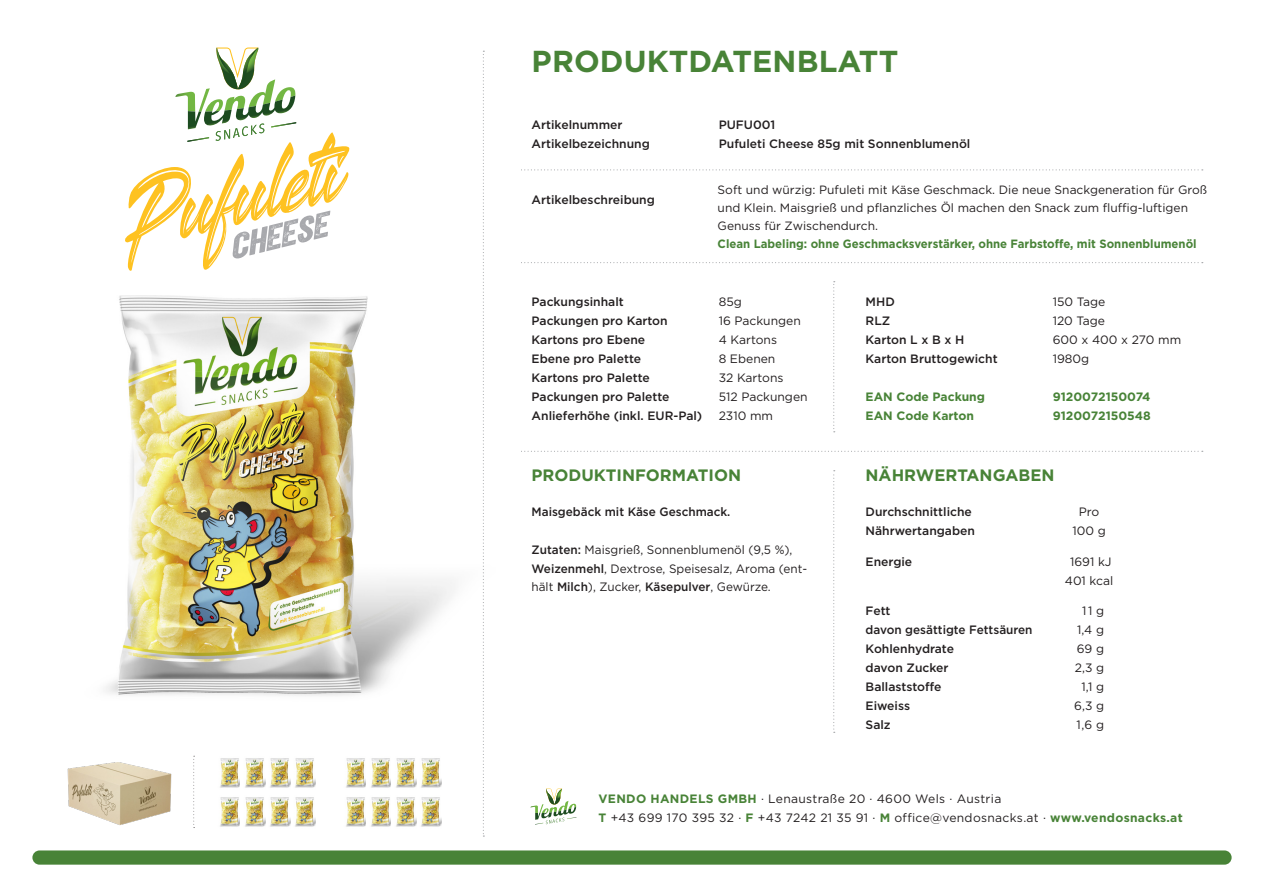
<style>
.page{position:relative;width:1263px;height:893px;background:#fff}
.page>*{position:absolute;margin:0;border:0;box-sizing:border-box;transform-origin:0 0}
.t1{font:700 30.3px "Gotham";letter-spacing:.005em;color:#488337}
.t2{font:700 16.5px "Gotham";color:#488337}
.t3{font:500 12.15px "Gotham";color:#231f20}
.t4{font:12.15px/18.9px "Gotham";color:#231f20}
.t5{font:12.15px "Gotham";letter-spacing:.025em;color:#231f20}
.t6{font:700 12.15px "Gotham";color:#488337}
.t7{font:12px "Gotham";color:#231f20}
.t8{font:700 12px "Gotham";color:#488337;scale:.95 1}
.s1{font-weight:500}
.s2{font-weight:700;color:#488337}
</style>
<div class="page">
<svg style="left:530px;top:789px;width:46px;height:36px"></svg>
<img style="left:67px;top:762px;width:105px;height:63px">
<svg style="left:193px;top:756px;width:2px;height:72px"></svg>
<img style="left:220px;top:758px;width:20px;height:30px">
<img style="left:220px;top:797px;width:20px;height:30px">
<img style="left:346px;top:758px;width:20px;height:30px">
<img style="left:346px;top:797px;width:20px;height:30px">
<img style="left:245px;top:758px;width:20px;height:30px">
<img style="left:245px;top:797px;width:20px;height:30px">
<img style="left:371px;top:758px;width:20px;height:30px">
<img style="left:371px;top:797px;width:20px;height:30px">
<img style="left:270px;top:758px;width:20px;height:30px">
<img style="left:270px;top:797px;width:20px;height:30px">
<img style="left:396px;top:758px;width:20px;height:30px">
<img style="left:396px;top:797px;width:20px;height:30px">
<img style="left:295px;top:758px;width:20px;height:30px">
<img style="left:295px;top:797px;width:20px;height:30px">
<img style="left:421px;top:758px;width:20px;height:30px">
<img style="left:421px;top:797px;width:20px;height:30px">
<svg style="left:521px;top:169px;width:682px;height:1px"></svg>
<svg style="left:521px;top:262px;width:682px;height:1px"></svg>
<svg style="left:521px;top:451px;width:682px;height:1px"></svg>
<svg style="left:833px;top:281px;width:2px;height:151px"></svg>
<svg style="left:833px;top:470px;width:2px;height:263px"></svg>
<img style="left:106px;top:295px;width:377px;height:401px">
<svg style="left:125px;top:48px;width:225px;height:223px"></svg>
<svg style="left:483px;top:51px;width:1px;height:786px"></svg>
<div style="left:32px;top:850px;width:1199px;height:15px;background:#488337;border-radius:7px"></div>
<p class="t1" style="left:532px;top:41px;width:368px">PRODUKTDATENBLATT</p>
<p class="t3" style="left:532px;top:116px;width:92px">Artikelnummer</p>
<p class="t3" style="left:719px;top:116px;width:58px">PUFU001</p>
<p class="t3" style="left:532px;top:135px;width:120px">Artikelbezeichnung</p>
<p class="t3" style="left:719px;top:135px;width:253px">Pufuleti Cheese 85g mit Sonnenblumenöl</p>
<p class="t3" style="left:532px;top:192px;width:125px">Artikelbeschreibung</p>
<p class="t7" style="left:718px;top:182px;width:491px">Soft und würzig: Pufuleti mit Käse Geschmack. Die neue Snackgeneration für Groß</p>
<p class="t7" style="left:718px;top:200px;width:472px">und Klein. Maisgrieß und pflanzliches Öl machen den Snack zum fluffig-luftigen</p>
<p class="t7" style="left:718px;top:218px;width:162px">Genuss für Zwischendurch.</p>
<p class="t8" style="left:718px;top:235px;width:506px">Clean Labeling: ohne Geschmacksverstärker, ohne Farbstoffe, mit Sonnenblumenöl</p>
<p class="t3" style="left:532px;top:294px;width:94px">Packungsinhalt</p>
<p class="t4" style="left:719px;top:292px;width:25px">85g</p>
<p class="t3" style="left:532px;top:313px;width:138px">Packungen pro Karton</p>
<p class="t4" style="left:719px;top:311px;width:84px">16 Packungen</p>
<p class="t3" style="left:532px;top:332px;width:115px">Kartons pro Ebene</p>
<p class="t4" style="left:719px;top:330px;width:60px">4 Kartons</p>
<p class="t3" style="left:532px;top:351px;width:111px">Ebene pro Palette</p>
<p class="t4" style="left:719px;top:349px;width:58px">8 Ebenen</p>
<p class="t3" style="left:532px;top:369px;width:120px">Kartons pro Palette</p>
<p class="t4" style="left:719px;top:368px;width:66px">32 Kartons</p>
<p class="t3" style="left:532px;top:388px;width:140px">Packungen pro Palette</p>
<p class="t4" style="left:719px;top:387px;width:90px">512 Packungen</p>
<p class="t3" style="left:532px;top:407px;width:172px">Anlieferhöhe (inkl. EUR-Pal)</p>
<p class="t4" style="left:719px;top:406px;width:56px">2310 mm</p>
<p class="t3" style="left:865px;top:294px;width:31px">MHD</p>
<p class="t4" style="left:1053px;top:292px;width:54px">150 Tage</p>
<p class="t3" style="left:865px;top:313px;width:26px">RLZ</p>
<p class="t4" style="left:1053px;top:311px;width:54px">120 Tage</p>
<p class="t3" style="left:865px;top:332px;width:100px">Karton L x B x H</p>
<p class="t4" style="left:1053px;top:330px;width:130px">600 x 400 x 270 mm</p>
<p class="t3" style="left:865px;top:351px;width:134px">Karton Bruttogewicht</p>
<p class="t4" style="left:1053px;top:349px;width:38px">1980g</p>
<p class="t6" style="left:865px;top:388px;width:121px">EAN Code Packung</p>
<p class="t6" style="left:1053px;top:388px;width:99px">9120072150074</p>
<p class="t6" style="left:865px;top:407px;width:110px">EAN Code Karton</p>
<p class="t6" style="left:1053px;top:407px;width:100px">9120072150548</p>
<p class="t2" style="left:532px;top:464px;width:211px">PRODUKTINFORMATION</p>
<p class="t2" style="left:865px;top:464px;width:191px">NÄHRWERTANGABEN</p>
<p class="t3" style="left:532px;top:503px;width:200px">Maisgebäck mit Käse Geschmack.</p>
<p class="t4" style="left:532px;top:540px;width:277px"><span class="s1">Zutaten:</span> Maisgrieß, Sonnenblumenöl (9,5 %),<br><span class="s1">Weizenmehl</span>, Dextrose, Speisesalz, Aroma (ent&shy;hält <span class="s1">Milch</span>), Zucker, <span class="s1">Käsepulver</span>, Gewürze.</p>
<p class="t3" style="left:865px;top:503px;width:108px">Durchschnittliche</p>
<p class="t4" style="left:1079px;top:502px;width:22px">Pro</p>
<p class="t3" style="left:865px;top:522px;width:111px">Nährwertangaben</p>
<p class="t4" style="left:1072px;top:521px;width:35px">100 g</p>
<p class="t3" style="left:865px;top:553px;width:48px">Energie</p>
<p class="t4" style="left:1070px;top:552px;width:43px">1691 kJ</p>
<p class="t4" style="left:1065px;top:570px;width:50px">401 kcal</p>
<p class="t3" style="left:865px;top:603px;width:27px">Fett</p>
<p class="t4" style="left:1082px;top:601px;width:23px">11 g</p>
<p class="t3" style="left:865px;top:622px;width:168px">davon gesättigte Fettsäuren</p>
<p class="t4" style="left:1077px;top:620px;width:29px">1,4 g</p>
<p class="t3" style="left:865px;top:641px;width:90px">Kohlenhydrate</p>
<p class="t4" style="left:1077px;top:639px;width:29px">69 g</p>
<p class="t3" style="left:865px;top:660px;width:84px">davon Zucker</p>
<p class="t4" style="left:1075px;top:658px;width:31px">2,3 g</p>
<p class="t3" style="left:865px;top:679px;width:77px">Ballaststoffe</p>
<p class="t4" style="left:1081px;top:677px;width:24px">1,1 g</p>
<p class="t3" style="left:865px;top:698px;width:46px">Eiweiss</p>
<p class="t4" style="left:1074px;top:696px;width:31px">6,3 g</p>
<p class="t3" style="left:865px;top:717px;width:27px">Salz</p>
<p class="t4" style="left:1076px;top:715px;width:29px">1,6 g</p>
<p class="t5" style="left:599px;top:791px;width:404px"><span class="s2">VENDO HANDELS GMBH</span> · Lenaustraße 20 · 4600 Wels · Austria</p>
<p class="t5" style="left:599px;top:810px;width:586px"><span class="s2">T</span> +43 699 170 395 32 · <span class="s2">F</span> +43 7242 21 35 91 · <span class="s2">M</span> office@vendosnacks.at · <span class="s2">www.vendosnacks.at</span></p>
</div>
